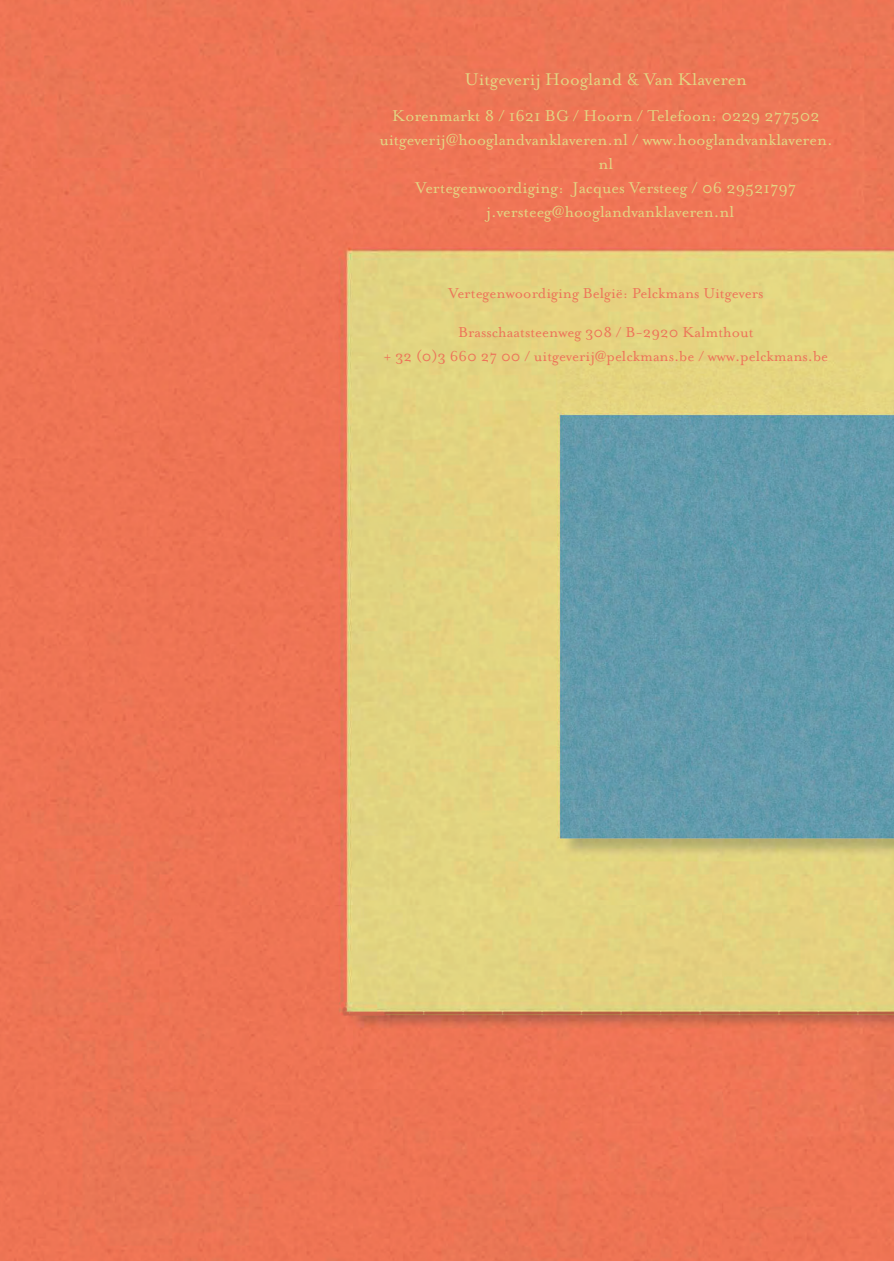
<style>
.page{position:relative;width:894px;height:1261px;background:#fff}
.page>*{position:absolute;margin:0;border:0;box-sizing:border-box;transform-origin:0 0}
.t1{font:19.5px "Mrs Eaves Roman";color:#e3d583}
.t2{font:18px/24px "Mrs Eaves Roman";color:#e3d583;text-align:center}
.t3{font:16.5px/24px "Mrs Eaves Roman";color:#ed7459;text-align:center}
</style>
<div class="page">
<img style="left:0;top:0;width:893px;height:1261px">
<p class="t1" style="left:465px;top:68px;width:283px">Uitgeverij Hoogland &amp; Van Klaveren</p>
<p class="t2" style="left:379px;top:103px;width:454px">Korenmarkt 8 / 1621 BG / Hoorn / Telefoon: 0229 277502 uitgeverij@hooglandvanklaveren.nl / www.hooglandvanklaveren. nl<br>Vertegenwoordiging: Jacques Versteeg / 06 29521797 j.versteeg@hooglandvanklaveren.nl</p>
<p class="t3" style="left:448px;top:281px;width:316px">Vertegenwoordiging België: Pelckmans Uitgevers</p>
<p class="t3" style="left:383px;top:320px;width:446px">Brasschaatsteenweg 308 / B-2920 Kalmthout<br>+ 32 (0)3 660 27 00 / uitgeverij@pelckmans.be / www.pelckmans.be</p>
</div>
